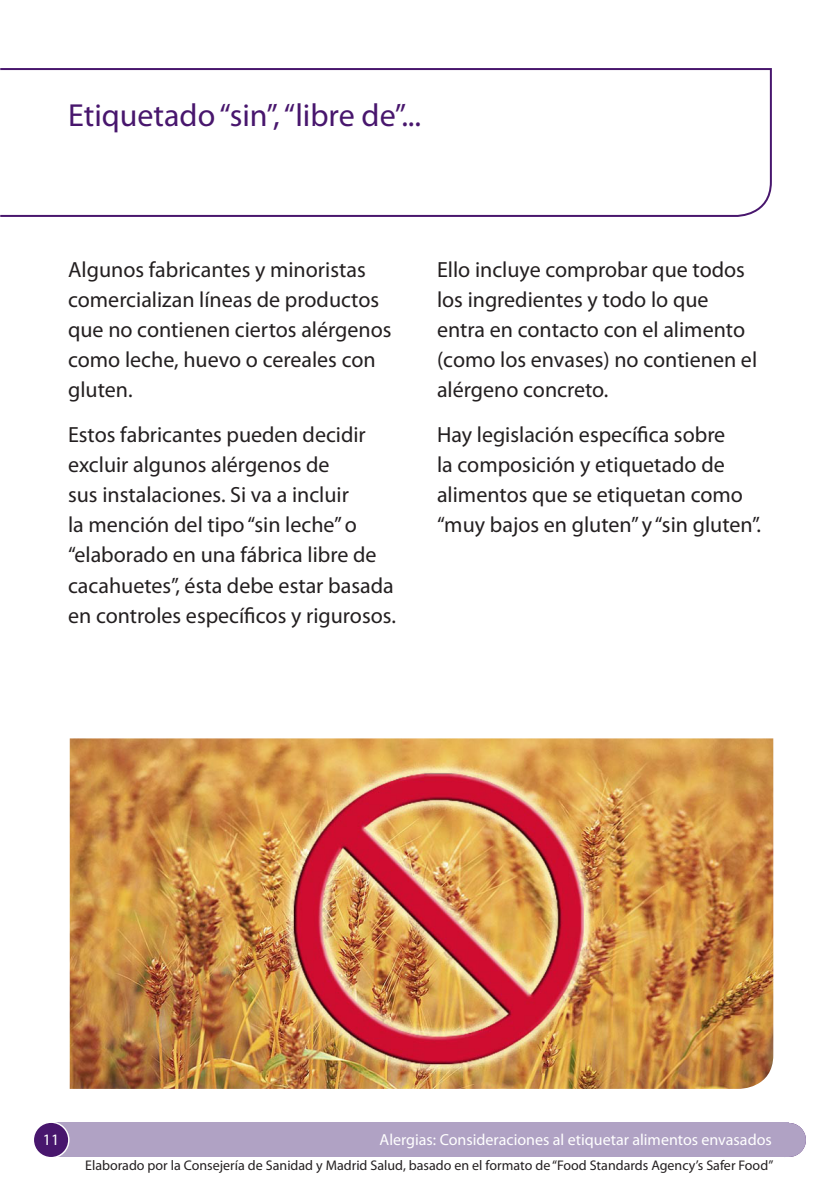
<style>
.page{position:relative;width:840px;height:1191px;background:#fff}
.page>*{position:absolute;margin:0;border:0;box-sizing:border-box;transform-origin:0 0}
._03_-_Section_head-w{font:32px "Myriad Pro";color:#48166d}
._01_-_Main_text{font:22px/30px "Myriad Pro";color:#231f20}
._08_-_Running_foot{font:16px "Myriad Pro";color:#fff}
._09_-_Folio{font:16px "Myriad Pro";color:#fff}
._08_-_Running_foot-2{font:14px "Myriad Pro";color:#231f20}
</style>
<div class="page">
<svg style="left:770px;top:1122px;width:36px;height:35px"></svg>
<div style="left:770px;top:1121px;width:36px;height:37px;border:1px solid #fff;border-radius:50%"></div>
<div style="left:51px;top:1123px;width:737px;height:34px;background:#b0a2c4"></div>
<div style="left:33px;top:1122px;width:36px;height:35px;background:#48166d;border-radius:50%"></div>
<div style="left:33px;top:1121px;width:36px;height:37px;border:1px solid #fff;border-radius:50%"></div>
<div style="left:771px;top:1123px;width:34px;height:34px;background:#b0a2c4;border-radius:50%"></div>
<svg style="left:0;top:68px;width:772px;height:149px"></svg>
<img style="left:70px;top:738px;width:702px;height:351px">
<p class="_03_-_Section_head-w" style="left:68px;top:96px;width:354px">Etiquetado “sin”, “libre de”...</p>
<p class="_01_-_Main_text" style="left:68px;top:255px;width:325px">Algunos fabricantes y minoristas comercializan líneas de productos que no contienen ciertos alérgenos como leche, huevo o cereales con gluten.</p>
<p class="_01_-_Main_text" style="left:68px;top:420px;width:329px">Estos fabricantes pueden decidir excluir algunos alérgenos de<br>sus instalaciones. Si va a incluir<br>la mención del tipo “sin leche” o “elaborado en una fábrica libre de cacahuetes”, ésta debe estar basada en controles específicos y rigurosos.</p>
<p class="_01_-_Main_text" style="left:437px;top:255px;width:321px">Ello incluye comprobar que todos los ingredientes y todo lo que entra en contacto con el alimento (como los envases) no contienen el alérgeno concreto.</p>
<p class="_01_-_Main_text" style="left:437px;top:420px;width:325px">Hay legislación específica sobre<br>la composición y etiquetado de alimentos que se etiquetan como “muy bajos en gluten” y “sin gluten”.</p>
<p class="_09_-_Folio" style="left:43px;top:1130px;width:18px">11</p>
<p class="_08_-_Running_foot" style="left:379px;top:1130px;width:393px">Alergias: Consideraciones al etiquetar alimentos envasados</p>
<p class="_08_-_Running_foot-2" style="left:85px;top:1156px;width:689px">Elaborado por la Consejería de Sanidad y Madrid Salud, basado en el formato de “Food Standards Agency’s Safer Food”</p>
</div>
